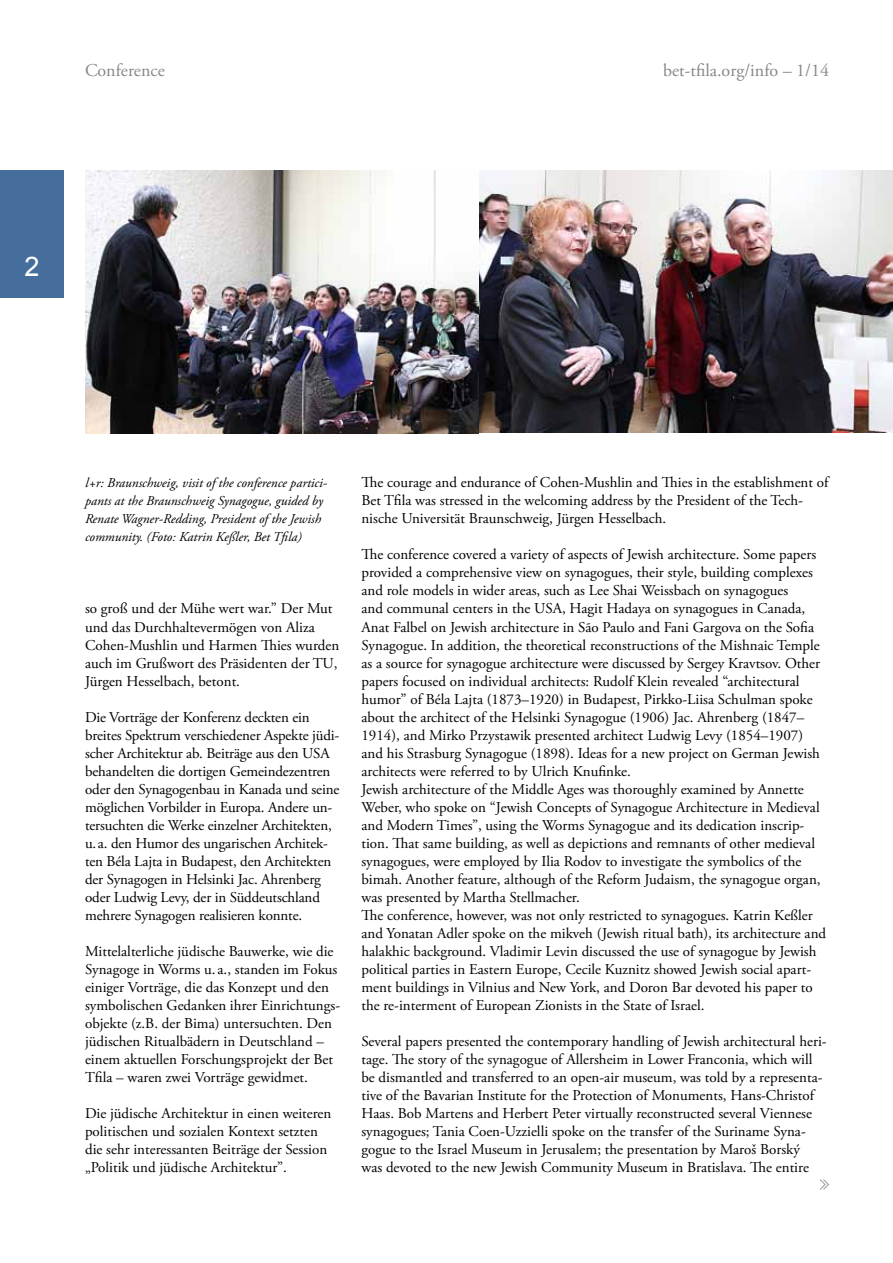
<style>
.page{position:relative;width:893px;height:1263px;background:#fff}
.page>*{position:absolute;margin:0;border:0;box-sizing:border-box;transform-origin:0 0}
.t1{font:27px "Arial";color:#fff}
.t2{font:18px "Adobe Garamond Pro";color:#868786}
.t3{font:15px/18px "Adobe Garamond Pro";color:#000}
.t4{font:italic 13.5px/18px "Adobe Garamond Pro";color:#000}
</style>
<div class="page">
<div style="left:0;top:170px;width:64px;height:128px;background:#466e9d"></div>
<img style="left:85px;top:170px;width:808px;height:263px">
<svg style="left:820px;top:1179px;width:9px;height:11px"></svg>
<p class="t2" style="left:85px;top:60px;width:81px">Conference</p>
<p class="t2" style="left:663px;top:60px;width:168px">bet-tfila.org/info – 1/14</p>
<h1 class="t1" style="left:24px;top:249px;width:17px">2</h1>
<p class="t4" style="left:85px;top:474px;width:244px">l+r: Braunschweig, visit of the conference partici&shy;pants at the Braunschweig Synagogue, guided by Renate Wagner-Redding, President of the Jewish community. (Foto: Katrin Keßler, Bet Tfila)</p>
<p class="t3" style="left:85px;top:600px;width:256px">so groß und der Mühe wert war.” Der Mut und das Durchhaltevermögen von Aliza Cohen-Mushlin und Harmen Thies wurden auch im Grußwort des Präsidenten der TU, Jürgen Hesselbach, betont.</p>
<p class="t3" style="left:85px;top:708px;width:256px">Die Vorträge der Konferenz deckten ein breites Spektrum verschiedener Aspekte jüdi&shy;scher Architektur ab. Beiträge aus den USA behandelten die dortigen Gemeindezentren oder den Synagogenbau in Kanada und seine möglichen Vorbilder in Europa. Andere un&shy;tersuchten die Werke einzelner Architekten, u. a. den Humor des ungarischen Architek&shy;ten Béla Lajta in Budapest, den Architekten der Synagogen in Helsinki Jac. Ahrenberg oder Ludwig Levy, der in Süddeutschland mehrere Synagogen realisieren konnte.</p>
<p class="t3" style="left:85px;top:942px;width:257px">Mittelalterliche jüdische Bauwerke, wie die Synagoge in Worms u. a., standen im Fokus einiger Vorträge, die das Konzept und den symbolischen Gedanken ihrer Einrichtungs&shy;objekte (z.B. der Bima) untersuchten. Den jüdischen Ritualbädern in Deutschland – einem aktuellen Forschungsprojekt der Bet Tfila – waren zwei Vorträge gewidmet.</p>
<p class="t3" style="left:85px;top:1104px;width:248px">Die jüdische Architektur in einen weiteren politischen und sozialen Kontext setzten die sehr interessanten Beiträge der Session „Politik und jüdische Architektur”.</p>
<p class="t3" style="left:361px;top:474px;width:469px">The courage and endurance of Cohen-Mushlin and Thies in the establishment of<br>Bet Tfila was stressed in the welcoming address by the President of the Tech&shy;nische Universität Braunschweig, Jürgen Hesselbach.</p>
<p class="t3" style="left:361px;top:546px;width:466px">The conference covered a variety of aspects of Jewish architecture. Some papers provided a comprehensive view on synagogues, their style, building complexes and role models in wider areas, such as Lee Shai Weissbach on synagogues<br>and communal centers in the USA, Hagit Hadaya on synagogues in Canada, Anat Falbel on Jewish architecture in São Paulo and Fani Gargova on the Sofia Synagogue. In addition, the theoretical reconstructions of the Mishnaic Temple as a source for synagogue architecture were discussed by Sergey Kravtsov. Other papers focused on individual architects: Rudolf Klein revealed “architectural humor” of Béla Lajta (1873–1920) in Budapest, Pirkko-Liisa Schulman spoke about the architect of the Helsinki Synagogue (1906) Jac. Ahrenberg (1847– 1914), and Mirko Przystawik presented architect Ludwig Levy (1854–1907) and his Strasburg Synagogue (1898). Ideas for a new project on German Jewish architects were referred to by Ulrich Knufinke.<br>Jewish architecture of the Middle Ages was thoroughly examined by Annette Weber, who spoke on “Jewish Concepts of Synagogue Architecture in Medieval and Modern Times”, using the Worms Synagogue and its dedication inscrip&shy;tion. That same building, as well as depictions and remnants of other medieval synagogues, were employed by Ilia Rodov to investigate the symbolics of the bimah. Another feature, although of the Reform Judaism, the synagogue organ, was presented by Martha Stellmacher.<br>The conference, however, was not only restricted to synagogues. Katrin Keßler and Yonatan Adler spoke on the mikveh (Jewish ritual bath), its architecture and halakhic background. Vladimir Levin discussed the use of synagogue by Jewish political parties in Eastern Europe, Cecile Kuznitz showed Jewish social apart&shy;ment buildings in Vilnius and New York, and Doron Bar devoted his paper to the re-interment of European Zionists in the State of Israel.</p>
<p class="t3" style="left:361px;top:1032px;width:467px">Several papers presented the contemporary handling of Jewish architectural heri&shy;tage. The story of the synagogue of Allersheim in Lower Franconia, which will be dismantled and transferred to an open-air museum, was told by a representa&shy;tive of the Bavarian Institute for the Protection of Monuments, Hans-Christof Haas. Bob Martens and Herbert Peter virtually reconstructed several Viennese synagogues; Tania Coen-Uzzielli spoke on the transfer of the Suriname Syna&shy;gogue to the Israel Museum in Jerusalem; the presentation by Maroš Borský<br>was devoted to the new Jewish Community Museum in Bratislava. The entire</p>
</div>
